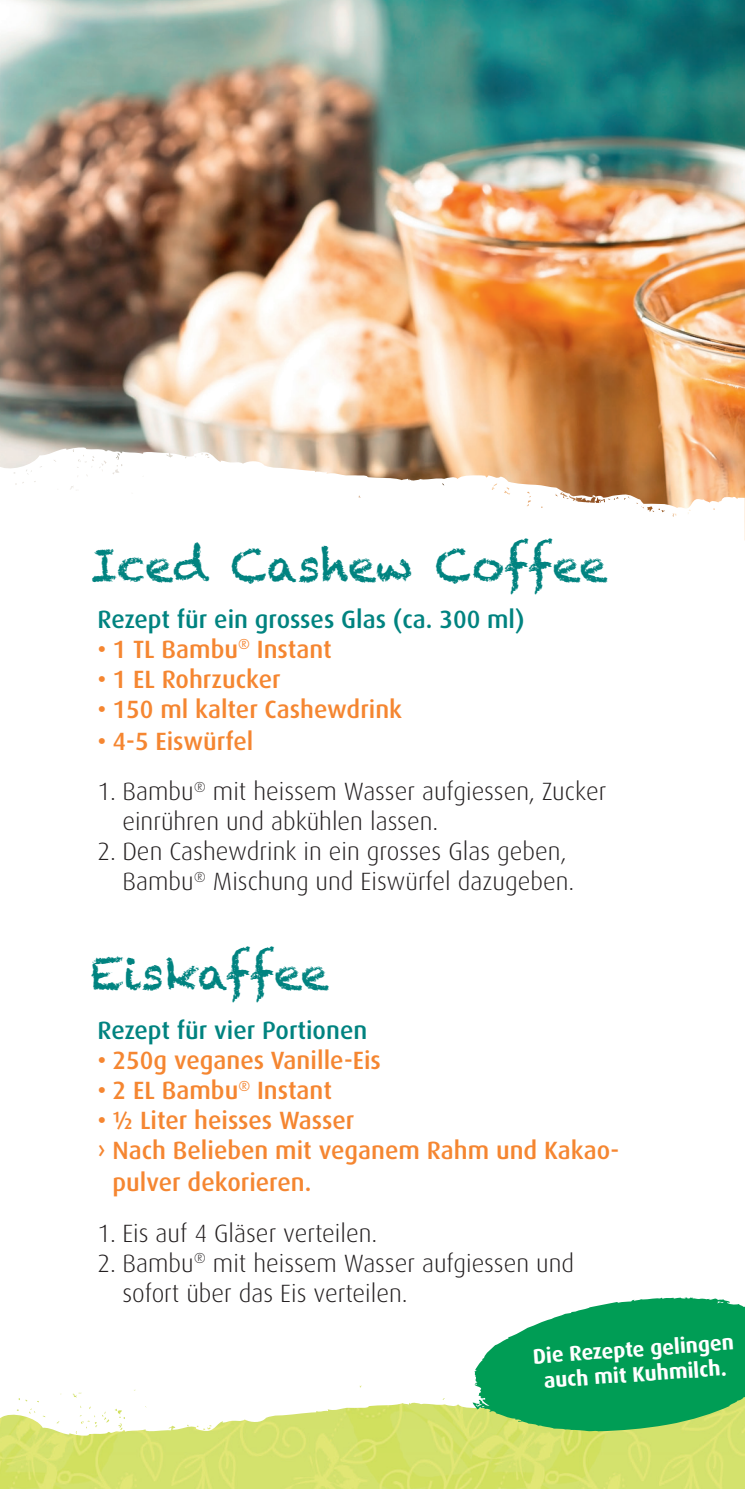
<style>
.page{position:relative;width:745px;height:1489px;background:#fff}
.page>*{position:absolute;margin:0;border:0;box-sizing:border-box;transform-origin:0 0}
.t1{font:45px "Chalkduster";letter-spacing:-.005em;color:#008380}
.t2{font:300 25px/30px "Dax";color:#231f20}
.t3{font:500 25px "Dax";color:#f58631}
.t4{font:500 25px "Dax";color:#008380}
.t5{font:700 21.25px "Dax";color:#fff}
</style>
<div class="page">
<img style="left:0;top:1436px;width:744px;height:52px">
<img style="left:0;top:0;width:744px;height:446px">
<svg style="left:0;top:1385px;width:744px;height:51px"></svg>
<svg style="left:0;top:446px;width:744px;height:71px"></svg>
<svg style="left:472px;top:1297px;width:272px;height:134px;background:#30ae6c"></svg>
<p class="t1" style="left:90px;top:539px;width:518px">Iced Cashew Coffee</p>
<p class="t4" style="left:97px;top:605px;width:428px">Rezept für ein grosses Glas (ca. 300 ml)</p>
<p class="t3" style="left:97px;top:635px;width:236px">• 1 TL Bambu<sup>®</sup> Instant</p>
<p class="t3" style="left:97px;top:665px;width:184px">• 1 EL Rohrzucker</p>
<p class="t3" style="left:97px;top:695px;width:306px">• 150 ml kalter Cashewdrink</p>
<p class="t3" style="left:97px;top:727px;width:157px">• 4-5 Eiswürfel</p>
<p class="t2" style="left:122px;top:776px;width:485px;text-indent:-25px">1. Bambu<sup>®</sup> mit heissem Wasser aufgiessen, Zucker einrühren und abkühlen lassen.</p>
<p class="t2" style="left:97px;top:836px;width:470px">2. Den Cashewdrink in ein grosses Glas geben,</p>
<p class="t2" style="left:122px;top:866px;width:453px">Bambu<sup>®</sup> Mischung und Eiswürfel dazugeben.</p>
<p class="t1" style="left:90px;top:946px;width:240px">Eiskaffee</p>
<p class="t4" style="left:97px;top:1016px;width:271px">Rezept für vier Portionen</p>
<p class="t3" style="left:97px;top:1046px;width:285px">• 250g veganes Vanille-Eis</p>
<p class="t3" style="left:97px;top:1076px;width:236px">• 2 EL Bambu<sup>®</sup> Instant</p>
<p class="t3" style="left:97px;top:1106px;width:258px">• ½ Liter heisses Wasser</p>
<p class="t3" style="left:97px;top:1136px;width:523px">› Nach Belieben mit veganem Rahm und Kakao-</p>
<p class="t3" style="left:112px;top:1168px;width:200px">pulver dekorieren.</p>
<p class="t2" style="left:97px;top:1217px;width:281px">1. Eis auf 4 Gläser verteilen.</p>
<p class="t2" style="left:122px;top:1247px;width:453px;text-indent:-25px">2. Bambu<sup>®</sup> mit heissem Wasser aufgiessen und sofort über das Eis verteilen.</p>
<p class="t5" style="left:531px;top:1344px;width:203px;rotate:-4deg">Die Rezepte gelingen</p>
<p class="t5" style="left:542px;top:1368px;width:184px;rotate:-4deg">auch mit Kuhmilch.</p>
</div>
